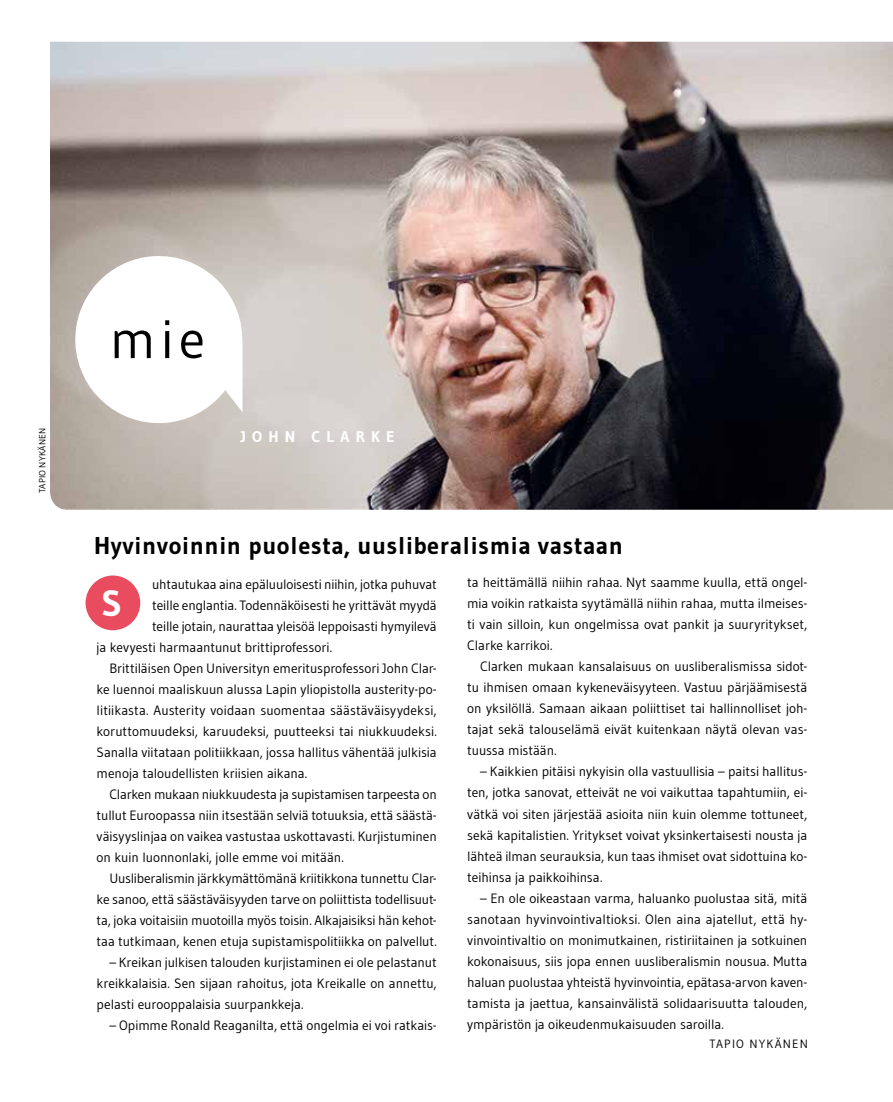
<style>
.page{position:relative;width:893px;height:1102px;background:#fff}
.page>*{position:absolute;margin:0;border:0;box-sizing:border-box;transform-origin:0 0}
.t1{font:73.35px "Gudea";color:#fff}
.t2{font:54px "Gudea";color:#000}
.t3{font:700 36.45px "Gudea";color:#fff}
.t4{font:700 24.3px "Gudea";letter-spacing:.025em;color:#000}
.t5{font:700 15.45px "Gudea";letter-spacing:.395em;color:#fff}
.t6{font:13.5px/21px "Gudea";letter-spacing:-.005em;color:#000;text-align:justify}
.t7{font:12px "Gudea";letter-spacing:.1em;color:#000}
.t8{font:9px "Gudea";letter-spacing:.02em;color:#000}
</style>
<div class="page">
<img style="left:50px;top:42px;width:843px;height:467px">
<div style="left:86px;top:575px;width:54px;height:55px;background:#e94b5f;border-radius:50%"></div>
<svg style="left:73px;top:254px;width:172px;height:171px"></svg>
<p class="t8" style="left:37px;top:493px;width:66px;rotate:-90deg">TAPIO NYKÄNEN</p>
<h2 class="t2" style="left:110px;top:305px;width:97px">mie</h2>
<p class="t5" style="left:241px;top:427px;width:155px">JOHN CLARKE</p>
<h3 class="t4" style="left:94px;top:530px;width:530px">Hyvinvoinnin puolesta, uusliberalismia vastaan</h3>
<h1 class="t1" style="left:108px;top:559px;width:39px">T</h1>
<p class="t6" style="left:152px;top:573px;width:286px">uhtautukaa aina epäluuloisesti niihin, jotka puhuvat</p>
<h3 class="t3" style="left:101px;top:580px;width:22px">S</h3>
<p class="t6" style="left:152px;top:594px;width:286px">teille englantia. Todennäköisesti he yrittävät myydä</p>
<p class="t6" style="left:152px;top:615px;width:286px">teille jotain, naurattaa yleisöä leppoisasti hymyilevä</p>
<p class="t6" style="left:97px;top:636px;width:237px">ja kevyesti harmaantunut brittiprofessori.</p>
<p class="t6" style="left:109px;top:657px;width:329px">Brittiläisen Open Universityn emeritusprofessori John Clar-</p>
<p class="t6" style="left:97px;top:678px;width:342px">ke luennoi maaliskuun alussa Lapin yliopistolla austerity-po-</p>
<p class="t6" style="left:97px;top:699px;width:342px">litiikasta. Austerity voidaan suomentaa säästäväisyydeksi,</p>
<p class="t6" style="left:97px;top:720px;width:342px">koruttomuudeksi, karuudeksi, puutteeksi tai niukkuudeksi.</p>
<p class="t6" style="left:97px;top:741px;width:342px">Sanalla viitataan politiikkaan, jossa hallitus vähentää julkisia</p>
<p class="t6" style="left:97px;top:762px;width:212px">menoja taloudellisten kriisien aikana.</p>
<p class="t6" style="left:109px;top:783px;width:329px">Clarken mukaan niukkuudesta ja supistamisen tarpeesta on</p>
<p class="t6" style="left:97px;top:804px;width:342px">tullut Euroopassa niin itsestään selviä totuuksia, että säästä-</p>
<p class="t6" style="left:97px;top:825px;width:342px">väisyyslinjaa on vaikea vastustaa uskottavasti. Kurjistuminen</p>
<p class="t6" style="left:97px;top:846px;width:249px">on kuin luonnonlaki, jolle emme voi mitään.</p>
<p class="t6" style="left:109px;top:867px;width:329px">Uusliberalismin järkkymättömänä kriitikkona tunnettu Clar-</p>
<p class="t6" style="left:97px;top:888px;width:342px">ke sanoo, että säästäväisyyden tarve on poliittista todellisuut-</p>
<p class="t6" style="left:97px;top:909px;width:342px">ta, joka voitaisiin muotoilla myös toisin. Alkajaisiksi hän kehot-</p>
<p class="t6" style="left:97px;top:930px;width:342px">taa tutkimaan, kenen etuja supistamispolitiikka on palvellut.</p>
<p class="t6" style="left:97px;top:951px;width:342px;text-indent:13px">– Kreikan julkisen talouden kurjistaminen ei ole pelastanut kreikkalaisia. Sen sijaan rahoitus, jota Kreikalle on annettu, pelasti eurooppalaisia suurpankkeja.</p>
<p class="t6" style="left:109px;top:1014px;width:329px">– Opimme Ronald Reaganilta, että ongelmia ei voi ratkais-</p>
<p class="t6" style="left:467px;top:571px;width:342px">ta heittämällä niihin rahaa. Nyt saamme kuulla, että ongel&shy;mia voikin ratkaista syytämällä niihin rahaa, mutta ilmeises&shy;ti vain silloin, kun ongelmissa ovat pankit ja suuryritykset, Clarke karrikoi.</p>
<p class="t6" style="left:467px;top:655px;width:342px;text-indent:13px">Clarken mukaan kansalaisuus on uusliberalismissa sidot&shy;tu ihmisen omaan kykeneväisyyteen. Vastuu pärjäämisestä on yksilöllä. Samaan aikaan poliittiset tai hallinnolliset joh&shy;tajat sekä talouselämä eivät kuitenkaan näytä olevan vas&shy;tuussa mistään.</p>
<p class="t6" style="left:467px;top:761px;width:342px;text-indent:13px">– Kaikkien pitäisi nykyisin olla vastuullisia – paitsi hallitus&shy;ten, jotka sanovat, etteivät ne voi vaikuttaa tapahtumiin, ei&shy;vätkä voi siten järjestää asioita niin kuin olemme tottuneet, sekä kapitalistien. Yritykset voivat yksinkertaisesti nousta ja lähteä ilman seurauksia, kun taas ihmiset ovat sidottuina ko&shy;teihinsa ja paikkoihinsa.</p>
<p class="t6" style="left:467px;top:887px;width:342px;text-indent:13px">– En ole oikeastaan varma, haluanko puolustaa sitä, mitä sanotaan hyvinvointivaltioksi. Olen aina ajatellut, että hy&shy;vinvointivaltio on monimutkainen, ristiriitainen ja sotkuinen kokonaisuus, siis jopa ennen uusliberalismin nousua. Mutta haluan puolustaa yhteistä hyvinvointia, epätasa-arvon kaven&shy;tamista ja jaettua, kansainvälistä solidaarisuutta talouden, ympäristön ja oikeudenmukaisuuden saroilla.</p>
<p class="t7" style="left:709px;top:1035px;width:100px">TAPIO NYKÄNEN</p>
</div>
